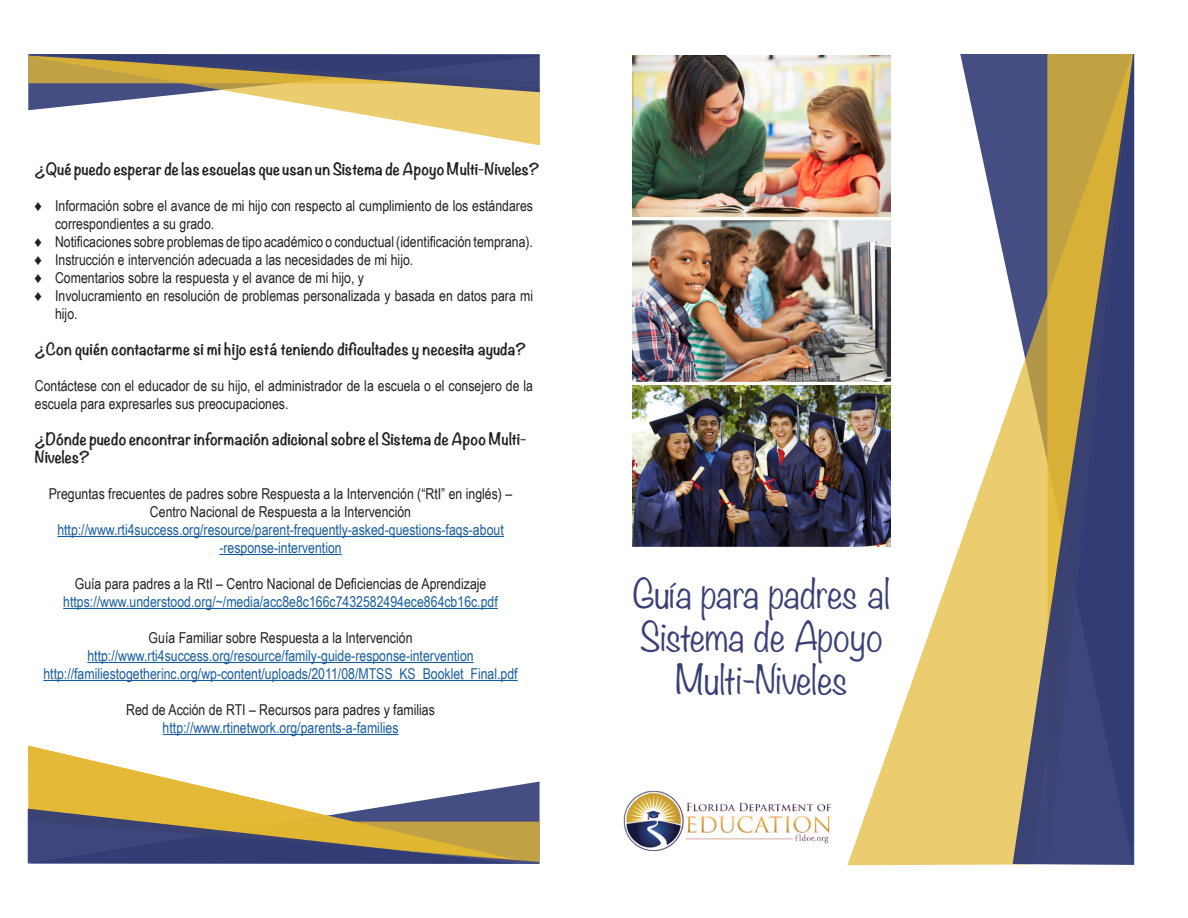
<style>
.page{position:relative;width:1188px;height:918px;background:#fff}
.page>*{position:absolute;margin:0;border:0;box-sizing:border-box;transform-origin:0 0}
.t1{font:300 36px "Noteworthy";color:#3a4076}
.t2{font:15px/18px "Arial Narrow";color:#231f20}
.t3{font:15px/18px "Arial Narrow";color:#175d9e;text-align:center}
.t4{font:700 15px/18px "Noteworthy";color:#231f20}
.s1{color:#231f20}
.s2{color:#175d9e}
</style>
<div class="page">
<img style="left:632px;top:56px;width:215px;height:161px">
<img style="left:632px;top:221px;width:215px;height:161px">
<img style="left:632px;top:386px;width:215px;height:161px">
<img style="left:623px;top:790px;width:208px;height:62px">
<hr style="left:57px;top:536px;width:447px;height:1px;background:#175d9e">
<hr style="left:219px;top:554px;width:123px;height:1px;background:#175d9e">
<hr style="left:63px;top:608px;width:435px;height:1px;background:#175d9e">
<hr style="left:87px;top:662px;width:387px;height:1px;background:#175d9e">
<hr style="left:43px;top:680px;width:475px;height:1px;background:#175d9e">
<hr style="left:163px;top:734px;width:236px;height:1px;background:#175d9e">
<svg style="left:847px;top:54px;width:166px;height:811px"></svg>
<svg style="left:1013px;top:54px;width:121px;height:811px;background:#787067"></svg>
<svg style="left:28px;top:746px;width:156px;height:36px"></svg>
<svg style="left:28px;top:782px;width:512px;height:82px;background:#988c71"></svg>
<svg style="left:28px;top:110px;width:512px;height:36px"></svg>
<svg style="left:28px;top:54px;width:512px;height:56px;background:#968c79"></svg>
<p class="t4" style="left:35px;top:159px;width:507px">¿Qué puedo esperar de las escuelas que usan un Sistema de Apoyo Multi-Niveles?</p>
<p class="t2" style="left:55px;top:196px;width:479px;text-indent:-20px">♦ Información sobre el avance de mi hijo con respecto al cumplimiento de los estándares correspondientes a su grado.</p>
<p class="t2" style="left:35px;top:232px;width:500px">♦ Notificaciones sobre problemas de tipo académico o conductual (identificación temprana).</p>
<p class="t2" style="left:35px;top:250px;width:380px">♦ Instrucción e intervención adecuada a las necesidades de mi hijo.</p>
<p class="t2" style="left:35px;top:268px;width:331px">♦ Comentarios sobre la respuesta y el avance de mi hijo, y</p>
<p class="t2" style="left:55px;top:286px;width:479px;text-indent:-20px">♦ Involucramiento en resolución de problemas personalizada y basada en datos para mi hijo.</p>
<p class="t4" style="left:35px;top:339px;width:493px">¿Con quién contactarme si mi hijo está teniendo dificultades y necesita ayuda?</p>
<p class="t2" style="left:35px;top:376px;width:500px">Contáctese con el educador de su hijo, el administrador de la escuela o el consejero de la escuela para expresarles sus preocupaciones.</p>
<p class="t4" style="left:35px;top:429px;width:493px">¿Dónde puedo encontrar información adicional sobre el Sistema de Apoo Multi-<br>Niveles?</p>
<p class="t2" style="left:49px;top:484px;width:465px;text-align:center">Preguntas frecuentes de padres sobre Respuesta a la Intervención (“RtI” en inglés) –<br>Centro Nacional de Respuesta a la Intervención</p>
<p class="t3" style="left:57px;top:520px;width:448px">http://www.rti4success.org/resource/parent-frequently-asked-questions-faqs-about -response-intervention</p>
<p class="t3" style="left:63px;top:574px;width:436px"><span class="s1">Guía para padres a la RtI – Centro Nacional de Deficiencias de Aprendizaje </span>https://www.understood.org/~/media/acc8e8c166c7432582494ece864cb16c.pdf</p>
<p class="t2" style="left:149px;top:628px;width:265px">Guía Familiar sobre Respuesta a la Intervención</p>
<p class="t3" style="left:87px;top:646px;width:388px">http://www.rti4success.org/resource/family-guide-response-intervention</p>
<p class="t3" style="left:43px;top:664px;width:476px">http://familiestogetherinc.org/wp-content/uploads/2011/08/MTSS_KS_Booklet_Final.pdf</p>
<p class="t2" style="left:126px;top:700px;width:310px;text-align:center">Red de Acción de RTI – Recursos para padres y familias <span class="s2">http://www.rtinetwork.org/parents-a-families</span></p>
<p class="t1" style="left:633px;top:562px;width:259px">Guía para padres al</p>
<p class="t1" style="left:640px;top:605px;width:244px">Sistema de Apoyo</p>
<p class="t1" style="left:675px;top:648px;width:174px">Multi-Niveles</p>
</div>
